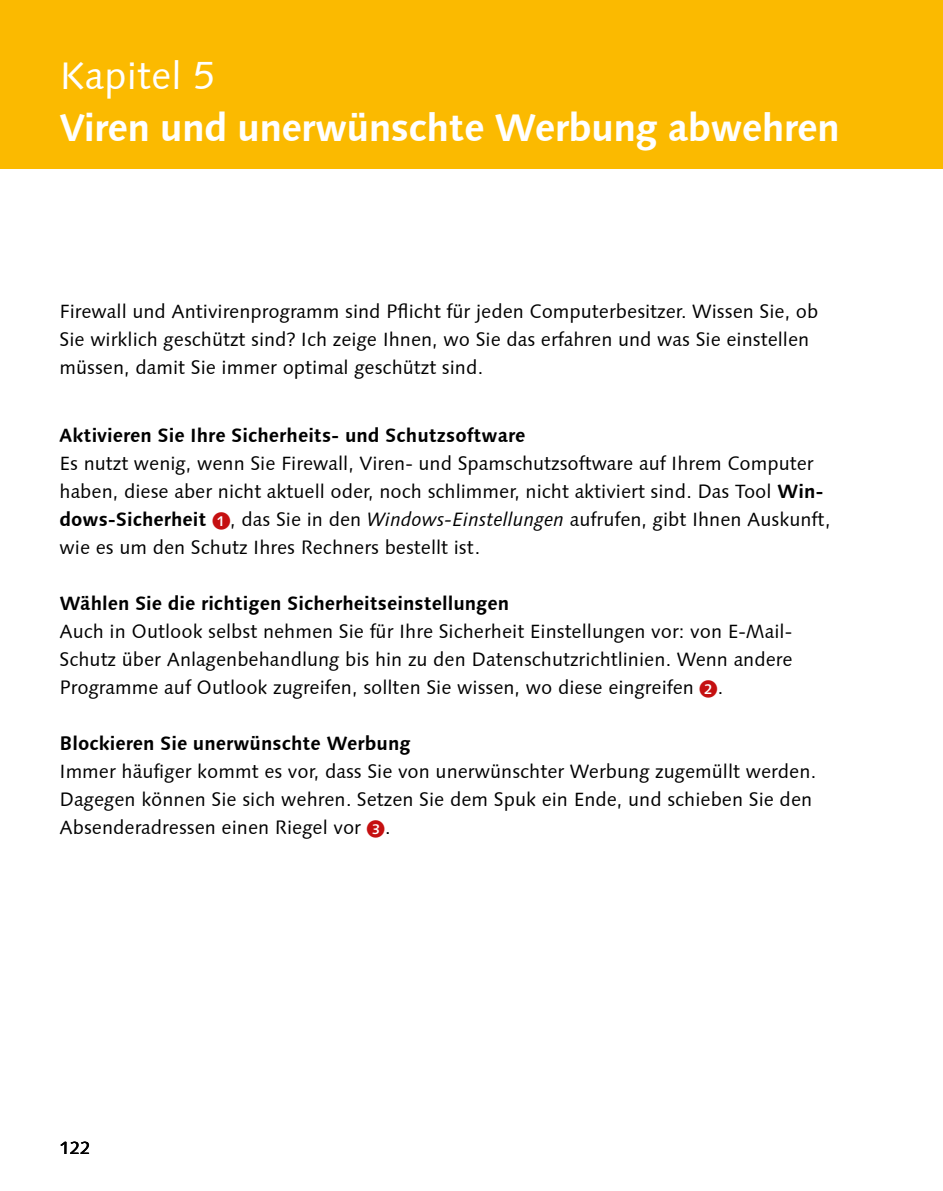
<style>
.page{position:relative;width:943px;height:1191px;background:#fff}
.page>*{position:absolute;margin:0;border:0;box-sizing:border-box;transform-origin:0 0}
.t1{font:700 38.5px "Syntax Next LT Pro";letter-spacing:-.02em;color:#fff}
.t2{font:38.5px "Syntax Next LT Pro";color:#fff}
.t3{font:19.25px/28px "Syntax Next LT Pro";color:#000}
.t4{font:700 19.25px "Syntax Next LT Pro";color:#000}
.t5{font:17.5px "Syntax Next LT Pro";color:#000}
.s1{font-weight:700}
.s2{font-family:"Galileo Press Callout";font-size:17.85px;color:#c51011}
.s3{font-style:italic}
</style>
<div class="page">
<div style="left:0;top:0;width:943px;height:169px;background:#fbba00"></div>
<h1 class="t2" style="left:60px;top:52px;width:157px">Kapitel 5</h1>
<h1 class="t1" style="left:60px;top:104px;width:782px">Viren und unerwünschte Werbung abwehren</h1>
<p class="t3" style="left:60px;top:297px;width:760px">Firewall und Antivirenprogramm sind Pflicht für jeden Computerbesitzer. Wissen Sie, ob<br>Sie wirklich geschützt sind? Ich zeige Ihnen, wo Sie das erfahren und was Sie einstellen müssen, damit Sie immer optimal geschützt sind.</p>
<p class="t4" style="left:60px;top:423px;width:467px">Aktivieren Sie Ihre Sicherheits- und Schutzsoftware</p>
<p class="t3" style="left:60px;top:449px;width:772px">Es nutzt wenig, wenn Sie Firewall, Viren- und Spamschutzsoftware auf Ihrem Computer haben, diese aber nicht aktuell oder, noch schlimmer, nicht aktiviert sind. Das Tool <span class="s1">Win&shy;dows-Sicherheit</span> <span class="s2">1</span>, das Sie in den <span class="s3">Windows-Einstellungen</span> aufrufen, gibt Ihnen Auskunft, wie es um den Schutz Ihres Rechners bestellt ist.</p>
<p class="t4" style="left:60px;top:591px;width:451px">Wählen Sie die richtigen Sicherheitseinstellungen</p>
<p class="t3" style="left:60px;top:617px;width:734px;text-align:justify">Auch in Outlook selbst nehmen Sie für Ihre Sicherheit Einstellungen vor: von E-Mail-Schutz über Anlagenbehandlung bis hin zu den Datenschutzrichtlinien. Wenn andere Programme auf Outlook zugreifen, sollten Sie wissen, wo diese eingreifen <span class="s2">2</span>.</p>
<p class="t4" style="left:60px;top:731px;width:353px">Blockieren Sie unerwünschte Werbung</p>
<p class="t3" style="left:60px;top:757px;width:758px">Immer häufiger kommt es vor, dass Sie von unerwünschter Werbung zugemüllt werden.<br>Dagegen können Sie sich wehren. Setzen Sie dem Spuk ein Ende, und schieben Sie den<br>Absenderadressen einen Riegel vor <span class="s2">3</span>.</p>
<p class="t5" style="left:60px;top:1137px;width:32px">122</p>
</div>
